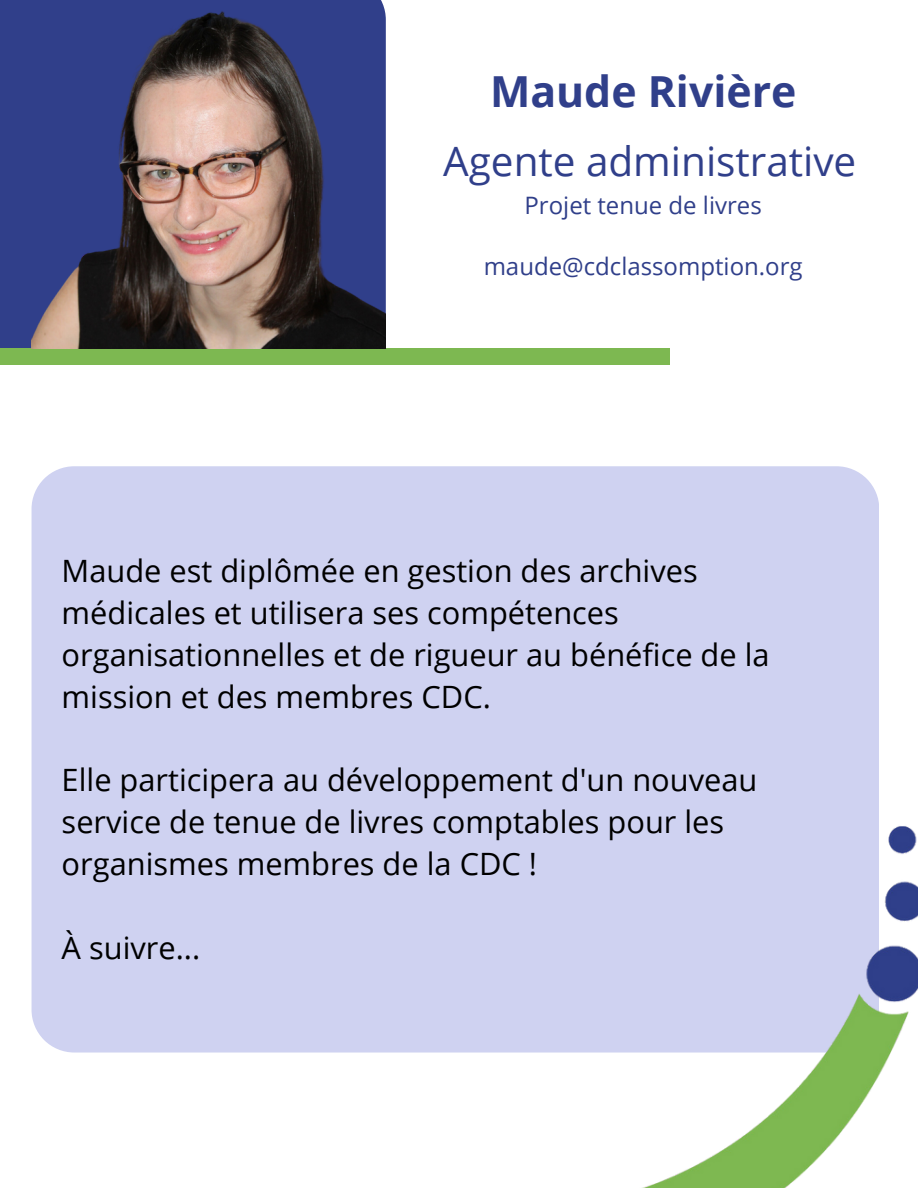
<style>
.page{position:relative;width:918px;height:1188px;background:#fff}
.page>*{position:absolute;margin:0;border:0;box-sizing:border-box;transform-origin:0 0}
.t1{font:700 42.75px "Open Sans";color:#303f8a}
.t2{font:40.5px "Open Sans";color:#303f8a}
.t3{font:30.75px/42px "Open Sans";color:#000}
.t4{font:24px "Open Sans";color:#303f8a}
</style>
<div class="page">
<div style="left:32px;top:466px;width:847px;height:587px;background:#cfd2f1"></div>
<div style="left:0;top:0;width:32px;height:348px;background:#303f8a"></div>
<img style="left:563px;top:809px;width:355px;height:379px">
<div style="left:0;top:348px;width:670px;height:17px;background:#7db851"></div>
<img style="left:32px;top:0;width:354px;height:349px">
<p class="t1" style="left:490px;top:61px;width:308px">Maude Rivière</p>
<p class="t2" style="left:443px;top:132px;width:415px">Agente administrative</p>
<p class="t4" style="left:525px;top:188px;width:239px">Projet tenue de livres</p>
<p class="t4" style="left:484px;top:250px;width:321px">maude@cdclassomption.org</p>
<p class="t3" style="left:62px;top:549px;width:710px">Maude est diplômée en gestion des archives médicales et utilisera ses compétences organisationnelles et de rigueur au bénéfice de la mission et des membres CDC.</p>
<p class="t3" style="left:62px;top:759px;width:697px">Elle participera au développement d'un nouveau service de tenue de livres comptables pour les organismes membres de la CDC !</p>
<p class="t3" style="left:62px;top:926px;width:140px">À suivre...</p>
</div>
